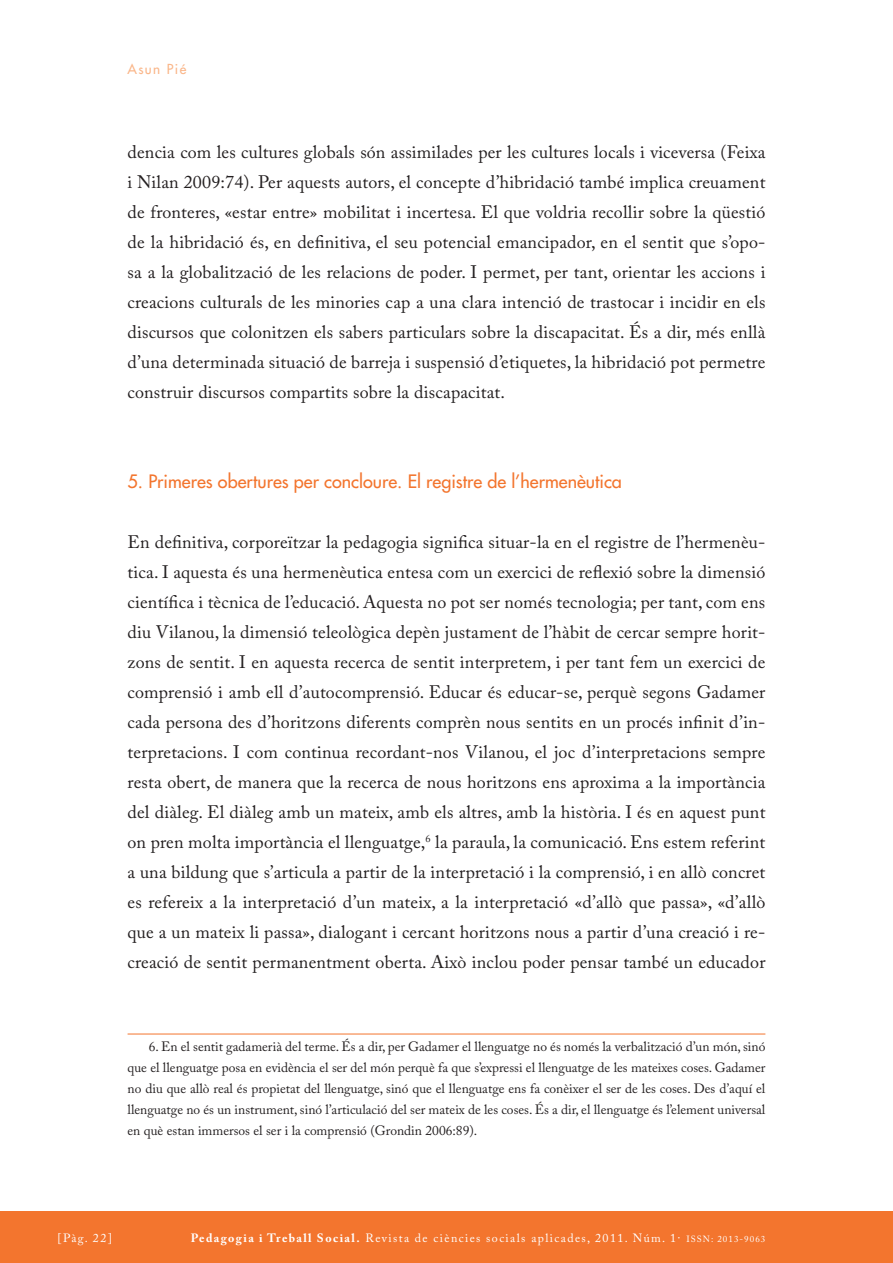
<style>
.page{position:relative;width:893px;height:1263px;background:#fff}
.page>*{position:absolute;margin:0;border:0;box-sizing:border-box;transform-origin:0 0}
.t1{font:18px/30px "Adobe Caslon Pro";letter-spacing:.01em;color:#231f20;text-align:justify}
.titolets{font:18px "Futura";color:#f3752e}
.t2{font:13.5px/21px "Adobe Caslon Pro";color:#231f20;text-align:justify}
.t3{font:13.5px "Futura";letter-spacing:.1em;color:#fab689}
.t4{font:12px "Adobe Caslon Pro";letter-spacing:.115em;color:#fff}
.s1{font-weight:700}
.s2{font-size:9px}
</style>
<div class="page">
<div style="left:0;top:1212px;width:893px;height:51px;background:#f3752e"></div>
<hr style="left:128px;top:1034px;width:637px;height:1px;background:#f3752e">
<p class="t3" style="left:128px;top:61px;width:60px">Asun Pié</p>
<p class="t1" style="left:128px;top:136px;width:639px">dencia com les cultures globals són assimilades per les cultures locals i viceversa (Feixa i Nilan 2009:74). Per aquests autors, el concepte d’hibridació també implica creuament de fronteres, «estar entre» mobilitat i incertesa. El que voldria recollir sobre la qüestió de la hibridació és, en definitiva, el seu potencial emancipador, en el sentit que s’opo&shy;sa a la globalització de les relacions de poder. I permet, per tant, orientar les accions i creacions culturals de les minories cap a una clara intenció de trastocar i incidir en els discursos que colonitzen els sabers particulars sobre la discapacitat. És a dir, més enllà d’una determinada situació de barreja i suspensió d’etiquetes, la hibridació pot permetre construir discursos compartits sobre la discapacitat.</p>
<p class="titolets" style="left:128px;top:470px;width:496px">5. Primeres obertures per concloure. El registre de l’hermenèutica</p>
<p class="t1" style="left:128px;top:526px;width:639px">En definitiva, corporeïtzar la pedagogia significa situar-la en el registre de l’hermenèu&shy;tica. I aquesta és una hermenèutica entesa com un exercici de reflexió sobre la dimensió científica i tècnica de l’educació. Aquesta no pot ser només tecnologia; per tant, com ens diu Vilanou, la dimensió teleològica depèn justament de l’hàbit de cercar sempre horit&shy;zons de sentit. I en aquesta recerca de sentit interpretem, i per tant fem un exercici de comprensió i amb ell d’autocomprensió. Educar és educar-se, perquè segons Gadamer cada persona des d’horitzons diferents comprèn nous sentits en un procés infinit d’in&shy;terpretacions. I com continua recordant-nos Vilanou, el joc d’interpretacions sempre resta obert, de manera que la recerca de nous horitzons ens aproxima a la importància del diàleg. El diàleg amb un mateix, amb els altres, amb la història. I és en aquest punt on pren molta importància el llenguatge,<sup>6</sup> la paraula, la comunicació. Ens estem referint a una bildung que s’articula a partir de la interpretació i la comprensió, i en allò concret es refereix a la interpretació d’un mateix, a la interpretació «d’allò que passa», «d’allò que a un mateix li passa», dialogant i cercant horitzons nous a partir d’una creació i re&shy;creació de sentit permanentment oberta. Això inclou poder pensar també un educador</p>
<p class="t2" style="left:128px;top:1036px;width:639px;text-indent:21px">6. En el sentit gadamerià del terme. És a dir, per Gadamer el llenguatge no és només la verbalització d’un món, sinó que el llenguatge posa en evidència el ser del món perquè fa que s’expressi el llenguatge de les mateixes coses. Gadamer no diu que allò real és propietat del llenguatge, sinó que el llenguatge ens fa conèixer el ser de les coses. Des d’aquí el llenguatge no és un instrument, sinó l’articulació del ser mateix de les coses. És a dir, el llenguatge és l’element universal en què estan immersos el ser i la comprensió (Grondin 2006:89).</p>
<p class="t4" style="left:57px;top:1231px;width:56px">[Pàg. 22]</p>
<p class="t4" style="left:191px;top:1231px;width:576px"><span class="s1">Pedagogia i Treball Social.</span> Revista de ciències socials aplicades, 2011. Núm. 1· <span class="s2">ISSN: 2013-9063</span></p>
</div>
